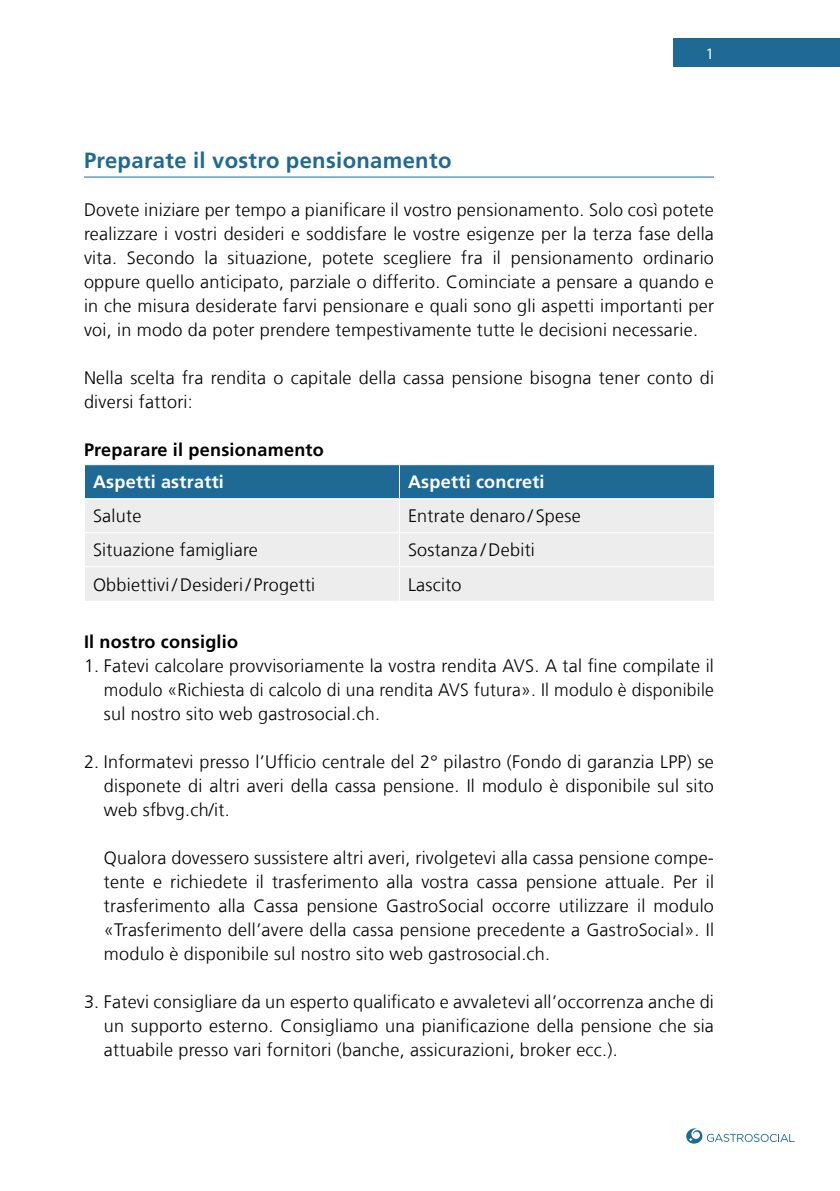
<style>
.page{position:relative;width:840px;height:1191px;background:#fff}
.page>*{position:absolute;margin:0;border:0;box-sizing:border-box;transform-origin:0 0}
.Haupttitel{font:700 22px "Frutiger LT Com";letter-spacing:.015em;color:#1f6a95}
.Lauftext{font:300 18px/24px "Frutiger LT Com";letter-spacing:.015em;color:#000;text-align:justify}
.Tabelle_1_Inhalt{font:300 18px "Frutiger LT Com";letter-spacing:.015em;color:#000}
.Untertitel_bold{font:700 18px "Frutiger LT Com";letter-spacing:.015em;color:#000}
.Tabelle_1_Head{font:700 18px "Frutiger LT Com";letter-spacing:.015em;color:#fff}
.t1{font:16px "Myriad Pro";color:#fff}
</style>
<div class="page">
<svg style="left:686px;top:1128px;width:108px;height:15px"></svg>
<div style="left:673px;top:38px;width:166px;height:29px;background:#1f6a95"></div>
<hr style="left:84px;top:177px;width:629px;height:1px;background:#1f6a95">
<div style="left:85px;top:465px;width:628px;height:33px;background:#1f6a95"></div>
<div style="left:85px;top:499px;width:628px;height:102px;background:#ededed"></div>
<hr style="left:399px;top:465px;width:1px;height:33px;background:#fff">
<hr style="left:399px;top:499px;width:1px;height:33px;background:#fff">
<hr style="left:84px;top:532px;width:315px;height:1px;background:#fff">
<hr style="left:399px;top:532px;width:315px;height:1px;background:#fff">
<hr style="left:399px;top:533px;width:1px;height:33px;background:#fff">
<hr style="left:84px;top:566px;width:315px;height:1px;background:#fff">
<hr style="left:399px;top:566px;width:315px;height:1px;background:#fff">
<hr style="left:399px;top:567px;width:1px;height:34px;background:#fff">
<p class="t1" style="left:705px;top:44px;width:10px">1</p>
<p class="Haupttitel" style="left:84px;top:147px;width:369px">Preparate il vostro pensionamento</p>
<p class="Lauftext" style="left:84px;top:198px;width:631px">Dovete iniziare per tempo a pianificare il vostro pensionamento. Solo così potete realizzare i vostri desideri e soddisfare le vostre esigenze per la terza fase della vita. Secondo la situazione, potete scegliere fra il pensionamento ordinario oppure quello anticipato, parziale o differito. Cominciate a pensare a quando e in che misura desiderate farvi pensionare e quali sono gli aspetti importanti per voi, in modo da poter prendere tempestivamente tutte le decisioni necessarie.</p>
<p class="Lauftext" style="left:84px;top:366px;width:631px">Nella scelta fra rendita o capitale della cassa pensione bisogna tener conto di diversi fattori:</p>
<p class="Untertitel_bold" style="left:84px;top:439px;width:241px">Preparare il pensionamento</p>
<p class="Tabelle_1_Head" style="left:93px;top:471px;width:132px">Aspetti astratti</p>
<p class="Tabelle_1_Head" style="left:408px;top:471px;width:138px">Aspetti concreti</p>
<p class="Tabelle_1_Inhalt" style="left:93px;top:505px;width:50px">Salute</p>
<p class="Tabelle_1_Inhalt" style="left:408px;top:505px;width:174px">Entrate denaro / Spese</p>
<p class="Tabelle_1_Inhalt" style="left:93px;top:539px;width:166px">Situazione famigliare</p>
<p class="Tabelle_1_Inhalt" style="left:408px;top:539px;width:128px">Sostanza /Debiti</p>
<p class="Tabelle_1_Inhalt" style="left:93px;top:573px;width:224px">Obbiettivi /Desideri / Progetti</p>
<p class="Tabelle_1_Inhalt" style="left:408px;top:573px;width:55px">Lascito</p>
<p class="Untertitel_bold" style="left:84px;top:631px;width:156px">Il nostro consiglio</p>
<p class="Lauftext" style="left:104px;top:654px;width:611px;text-indent:-20px">1. Fatevi calcolare provvisoriamente la vostra rendita AVS. A tal fine compilate il modulo «Richiesta di calcolo di una rendita AVS futura». Il modulo è disponibile sul nostro sito web gastrosocial.ch.</p>
<p class="Lauftext" style="left:104px;top:750px;width:611px;text-indent:-20px">2. Informatevi presso l’Ufficio centrale del 2° pilastro (Fondo di garanzia LPP) se disponete di altri averi della cassa pensione. Il modulo è disponibile sul sito web sfbvg.ch/it.</p>
<p class="Lauftext" style="left:104px;top:846px;width:611px">Qualora dovessero sussistere altri averi, rivolgetevi alla cassa pensione compe&shy;tente e richiedete il trasferimento alla vostra cassa pensione attuale. Per il trasferimento alla Cassa pensione GastroSocial occorre utilizzare il modulo «Trasferimento dell’avere della cassa pensione precedente a GastroSocial». Il modulo è disponibile sul nostro sito web gastrosocial.ch.</p>
<p class="Lauftext" style="left:104px;top:990px;width:611px;text-indent:-20px">3. Fatevi consigliare da un esperto qualificato e avvaletevi all’occorrenza anche di un supporto esterno. Consigliamo una pianificazione della pensione che sia attuabile presso vari fornitori (banche, assicurazioni, broker ecc.).</p>
</div>
